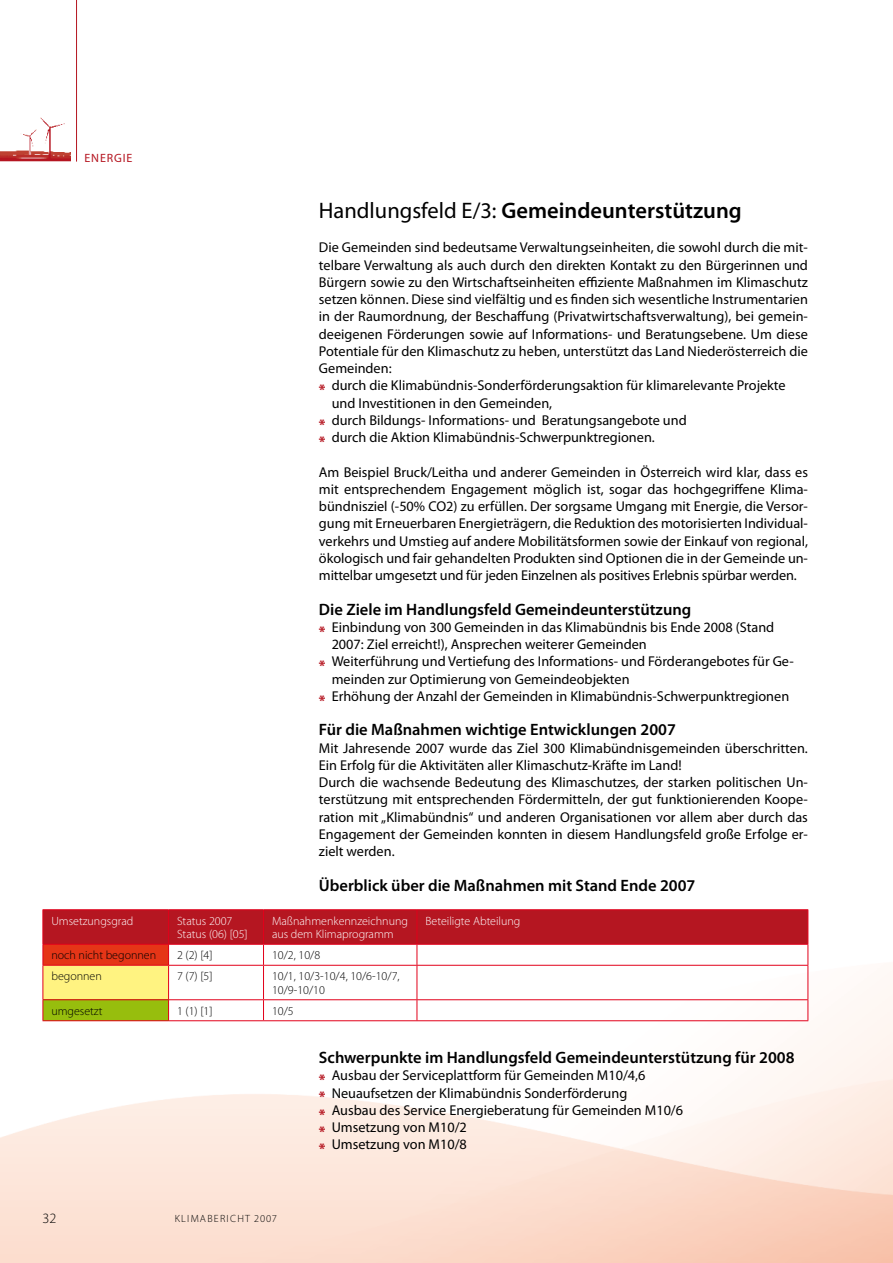
<style>
.page{position:relative;width:893px;height:1263px;background:#fff}
.page>*{position:absolute;margin:0;border:0;box-sizing:border-box;transform-origin:0 0}
.t1{font:600 22.5px "Myriad Pro";color:#000}
.t2{font:600 16.5px "Myriad Pro";color:#000}
.t3{font:14.25px/17.2px "Myriad Pro";color:#000}
.t4{font:300 14.25px "Myriad Pro";color:#000}
.t5{font:300 12px/13.5px "Myriad Pro";color:#000}
.t6{font:300 12px/13.5px "Myriad Pro";color:#fff}
.t7{font:12px "Myriad Pro";color:#b51621}
.t8{font:300 10.5px "Myriad Pro";letter-spacing:.12em;color:#000}
.s1{font-weight:400}
.s2{font-weight:900;color:#b51621}
</style>
<div class="page">
<img style="left:0;top:909px;width:893px;height:354px">
<hr style="left:76px;top:0;width:1px;height:162px;background:#b51621">
<img style="left:0;top:117px;width:71px;height:45px">
<div style="left:43px;top:965px;width:126px;height:35px;background:#fff381"></div>
<div style="left:43px;top:1000px;width:126px;height:21px;background:#97be0d"></div>
<hr style="left:43px;top:909px;width:126px;height:1px;background:#e2001a">
<hr style="left:169px;top:909px;width:94px;height:1px;background:#e2001a">
<hr style="left:263px;top:909px;width:154px;height:1px;background:#e2001a">
<hr style="left:417px;top:909px;width:391px;height:1px;background:#e2001a">
<svg style="left:43px;top:910px;width:765px;height:55px"></svg>
<hr style="left:43px;top:965px;width:126px;height:1px;background:#e2001a">
<hr style="left:43px;top:966px;width:1px;height:33px;background:#e2001a">
<hr style="left:169px;top:965px;width:94px;height:1px;background:#e2001a">
<hr style="left:168px;top:966px;width:1px;height:33px;background:#e2001a">
<hr style="left:263px;top:965px;width:154px;height:1px;background:#e2001a">
<hr style="left:263px;top:966px;width:1px;height:33px;background:#e2001a">
<hr style="left:417px;top:965px;width:391px;height:1px;background:#e2001a">
<hr style="left:417px;top:966px;width:1px;height:33px;background:#e2001a">
<hr style="left:807px;top:966px;width:1px;height:33px;background:#e2001a">
<hr style="left:43px;top:999px;width:126px;height:1px;background:#e2001a">
<svg style="left:43px;top:1000px;width:1px;height:20px"></svg>
<hr style="left:169px;top:999px;width:94px;height:1px;background:#e2001a">
<svg style="left:168px;top:1000px;width:1px;height:20px"></svg>
<hr style="left:263px;top:999px;width:154px;height:1px;background:#e2001a">
<svg style="left:263px;top:1000px;width:1px;height:20px"></svg>
<hr style="left:417px;top:999px;width:391px;height:1px;background:#e2001a">
<svg style="left:417px;top:1000px;width:1px;height:20px"></svg>
<svg style="left:807px;top:1000px;width:1px;height:20px"></svg>
<hr style="left:43px;top:1020px;width:126px;height:1px;background:#e2001a">
<hr style="left:169px;top:1020px;width:94px;height:1px;background:#e2001a">
<hr style="left:263px;top:1020px;width:154px;height:1px;background:#e2001a">
<hr style="left:417px;top:1020px;width:391px;height:1px;background:#e2001a">
<p class="t7" style="left:85px;top:150px;width:8px">energie</p>
<h1 class="t1" style="left:319px;top:196px;width:424px"><span class="s1">Handlungsfeld E/3:</span> Gemeindeunterstützung</h1>
<p class="t3" style="left:319px;top:239px;width:490px">Die Gemeinden sind bedeutsame Verwaltungseinheiten, die sowohl durch die mit-</p>
<p class="t3" style="left:319px;top:256px;width:491px">telbare Verwaltung als auch durch den direkten Kontakt zu den Bürgerinnen und</p>
<p class="t3" style="left:319px;top:273px;width:490px">Bürgern sowie zu den Wirtschaftseinheiten effiziente Maßnahmen im Klimaschutz</p>
<p class="t3" style="left:319px;top:290px;width:491px">setzen können. Diese sind vielfältig und es finden sich wesentliche Instrumentarien</p>
<p class="t3" style="left:319px;top:308px;width:491px">in der Raumordnung, der Beschaffung (Privatwirtschaftsverwaltung), bei gemein-</p>
<p class="t3" style="left:319px;top:325px;width:490px">deeigenen Förderungen sowie auf Informations- und Beratungsebene. Um diese</p>
<p class="t3" style="left:319px;top:342px;width:490px">Potentiale für den Klimaschutz zu heben, unterstützt das Land Niederösterreich die</p>
<p class="t3" style="left:319px;top:359px;width:74px">Gemeinden:</p>
<p class="t3" style="left:319px;top:377px;width:468px"><span class="s2">*</span> durch die Klimabündnis-Sonderförderungsaktion für klimarelevante Projekte</p>
<p class="t3" style="left:332px;top:394px;width:222px">und Investitionen in den Gemeinden,</p>
<p class="t3" style="left:319px;top:411px;width:369px"><span class="s2">*</span> durch Bildungs- Informations- und Beratungsangebote und</p>
<p class="t3" style="left:319px;top:428px;width:337px"><span class="s2">*</span> durch die Aktion Klimabündnis-Schwerpunktregionen.</p>
<p class="t3" style="left:319px;top:463px;width:491px;text-align:justify">Am Beispiel Bruck/Leitha und anderer Gemeinden in Österreich wird klar, dass es mit entsprechendem Engagement möglich ist, sogar das hochgegriffene Klima&shy;bündnisziel (-50% CO2) zu erfüllen. Der sorgsame Umgang mit Energie, die Versor&shy;gung mit Erneuerbaren Energieträgern, die Reduktion des motorisierten Individual&shy;verkehrs und Umstieg auf andere Mobilitätsformen sowie der Einkauf von regional, ökologisch und fair gehandelten Produkten sind Optionen die in der Gemeinde un&shy;mittelbar umgesetzt und für jeden Einzelnen als positives Erlebnis spürbar werden.</p>
<p class="t2" style="left:319px;top:598px;width:374px">Die Ziele im Handlungsfeld Gemeindeunterstützung</p>
<p class="t3" style="left:319px;top:618px;width:457px"><span class="s2">*</span> Einbindung von 300 Gemeinden in das Klimabündnis bis Ende 2008 (Stand</p>
<p class="t3" style="left:332px;top:635px;width:317px">2007: Ziel erreicht!), Ansprechen weiterer Gemeinden</p>
<p class="t3" style="left:319px;top:653px;width:476px"><span class="s2">*</span> Weiterführung und Vertiefung des Informations- und Förderangebotes für Ge-</p>
<p class="t3" style="left:332px;top:670px;width:299px">meinden zur Optimierung von Gemeindeobjekten</p>
<p class="t3" style="left:319px;top:687px;width:472px"><span class="s2">*</span> Erhöhung der Anzahl der Gemeinden in Klimabündnis-Schwerpunktregionen</p>
<p class="t2" style="left:319px;top:719px;width:358px">Für die Maßnahmen wichtige Entwicklungen 2007</p>
<p class="t3" style="left:319px;top:739px;width:491px">Mit Jahresende 2007 wurde das Ziel 300 Klimabündnisgemeinden überschritten.<br>Ein Erfolg für die Aktivitäten aller Klimaschutz-Kräfte im Land!<br>Durch die wachsende Bedeutung des Klimaschutzes, der starken politischen Un&shy;terstützung mit entsprechenden Fördermitteln, der gut funktionierenden Koope&shy;ration mit „Klimabündnis“ und anderen Organisationen vor allem aber durch das Engagement der Gemeinden konnten in diesem Handlungsfeld große Erfolge er&shy;zielt werden.</p>
<p class="t2" style="left:319px;top:874px;width:378px">Überblick über die Maßnahmen mit Stand Ende 2007</p>
<p class="t6" style="left:51px;top:914px;width:83px">Umsetzungsgrad</p>
<p class="t6" style="left:177px;top:914px;width:72px">Status 2007<br>Status (06) [05]</p>
<p class="t6" style="left:272px;top:914px;width:137px">Maßnahmenkennzeichnung aus dem Klimaprogramm</p>
<p class="t6" style="left:425px;top:914px;width:97px">Beteiligte Abteilung</p>
<p class="t5" style="left:51px;top:948px;width:106px">noch nicht begonnen</p>
<p class="t5" style="left:177px;top:948px;width:37px">2 (2) [4]</p>
<p class="t5" style="left:272px;top:948px;width:50px">10/2, 10/8</p>
<p class="t5" style="left:51px;top:969px;width:52px">begonnen</p>
<p class="t5" style="left:177px;top:969px;width:37px">7 (7) [5]</p>
<p class="t5" style="left:272px;top:969px;width:129px">10/1, 10/3-10/4, 10/6-10/7,<br>10/9-10/10</p>
<p class="t5" style="left:51px;top:1004px;width:53px">umgesetzt</p>
<p class="t5" style="left:177px;top:1004px;width:37px">1 (1) [1]</p>
<p class="t5" style="left:272px;top:1004px;width:23px">10/5</p>
<p class="t4" style="left:43px;top:1209px;width:15px">32</p>
<p class="t8" style="left:175px;top:1212px;width:103px">Klimabericht 2007</p>
<p class="t2" style="left:319px;top:1047px;width:477px">Schwerpunkte im Handlungsfeld Gemeindeunterstützung für 2008</p>
<p class="t3" style="left:319px;top:1067px;width:366px"><span class="s2">*</span> Ausbau der Serviceplattform für Gemeinden M10/4,6<br><span class="s2">*</span> Neuaufsetzen der Klimabündnis Sonderförderung<br><span class="s2">*</span> Ausbau des Service Energieberatung für Gemeinden M10/6 <span class="s2">*</span> Umsetzung von M10/2<br><span class="s2">*</span> Umsetzung von M10/8</p>
</div>
